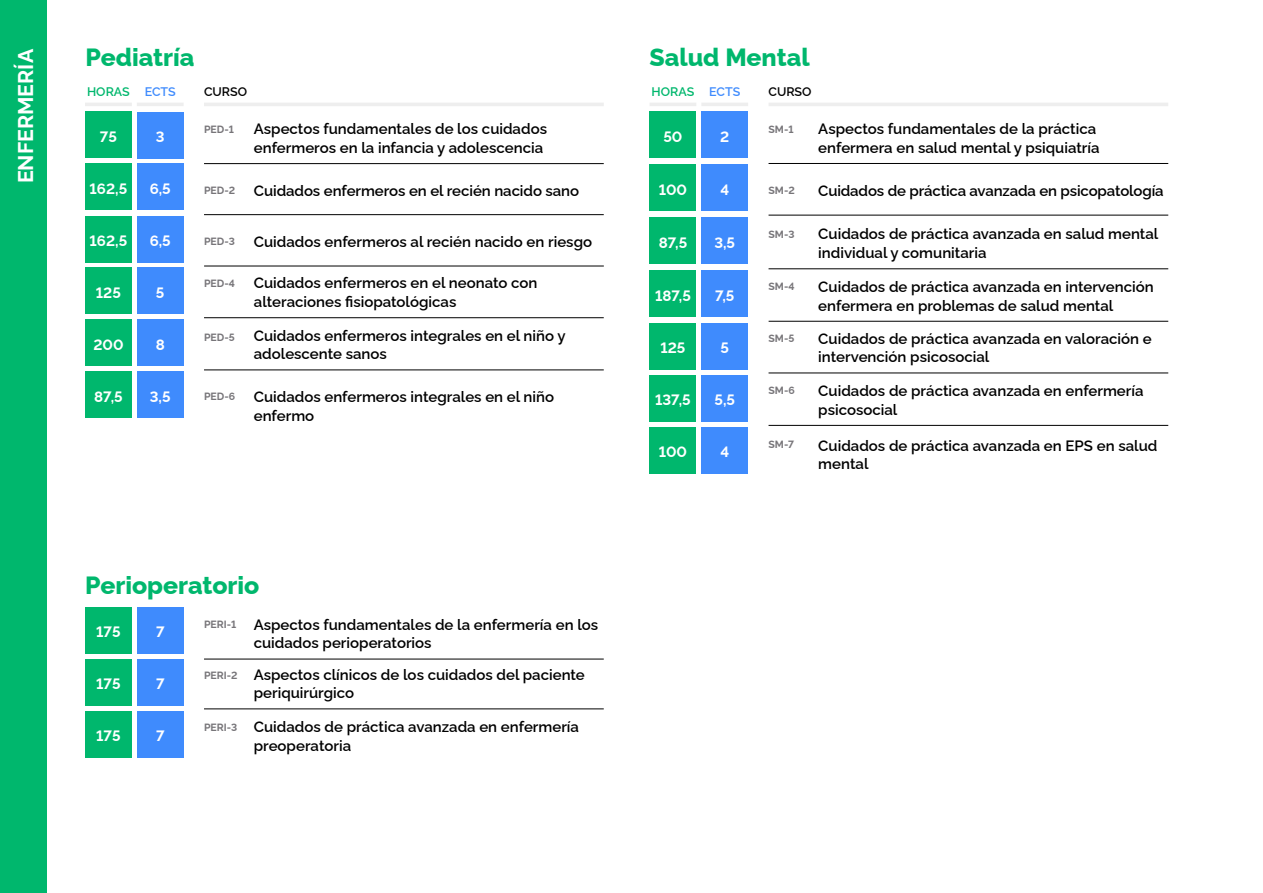
<style>
.page{position:relative;width:1263px;height:893px;background:#fff}
.page>*{position:absolute;margin:0;border:0;box-sizing:border-box;transform-origin:0 0}
.t1{font:800 24.9px "Raleway";color:#00b76d}
.t2{font:700 21.3px "Raleway";color:#fff}
.t3{font:600 15px/18.8px "Raleway";color:#000}
.t4{font:700 15px "Raleway";color:#fff}
.t5{font:600 12.45px "Raleway";color:#00b76d}
.t6{font:600 12.45px "Raleway";color:#000}
.t7{font:700 10.5px "Raleway";color:#777579}
.s1{color:#3f8bfd}
</style>
<div class="page">
<hr style="left:85px;top:103px;width:47px;height:3px;background:#eee">
<hr style="left:649px;top:103px;width:47px;height:3px;background:#eee">
<hr style="left:137px;top:103px;width:47px;height:3px;background:#eee">
<hr style="left:701px;top:103px;width:47px;height:3px;background:#eee">
<hr style="left:204px;top:103px;width:400px;height:3px;background:#eee">
<hr style="left:768px;top:103px;width:400px;height:3px;background:#eee">
<div style="left:0;top:0;width:47px;height:893px;background:#00b76d"></div>
<hr style="left:204px;top:317px;width:400px;height:1px;background:#000">
<hr style="left:204px;top:659px;width:400px;height:1px;background:#000">
<hr style="left:204px;top:214px;width:400px;height:1px;background:#000">
<hr style="left:204px;top:370px;width:400px;height:1px;background:#000">
<hr style="left:204px;top:708px;width:400px;height:1px;background:#000">
<hr style="left:204px;top:266px;width:400px;height:1px;background:#000">
<hr style="left:204px;top:163px;width:400px;height:1px;background:#000">
<div style="left:85px;top:112px;width:47px;height:46px;background:#00b76d"></div>
<div style="left:85px;top:164px;width:47px;height:46px;background:#00b76d"></div>
<div style="left:85px;top:319px;width:47px;height:47px;background:#00b76d"></div>
<div style="left:85px;top:659px;width:47px;height:47px;background:#00b76d"></div>
<div style="left:85px;top:371px;width:47px;height:47px;background:#00b76d"></div>
<div style="left:85px;top:711px;width:47px;height:47px;background:#00b76d"></div>
<div style="left:85px;top:216px;width:47px;height:46px;background:#00b76d"></div>
<div style="left:85px;top:267px;width:47px;height:47px;background:#00b76d"></div>
<div style="left:85px;top:607px;width:47px;height:47px;background:#00b76d"></div>
<div style="left:137px;top:112px;width:47px;height:46px;background:#3f8bfd"></div>
<div style="left:137px;top:164px;width:47px;height:46px;background:#3f8bfd"></div>
<div style="left:137px;top:319px;width:47px;height:47px;background:#3f8bfd"></div>
<div style="left:137px;top:659px;width:47px;height:47px;background:#3f8bfd"></div>
<div style="left:137px;top:371px;width:47px;height:47px;background:#3f8bfd"></div>
<div style="left:137px;top:711px;width:47px;height:47px;background:#3f8bfd"></div>
<div style="left:137px;top:216px;width:47px;height:46px;background:#3f8bfd"></div>
<div style="left:137px;top:267px;width:47px;height:47px;background:#3f8bfd"></div>
<div style="left:137px;top:607px;width:47px;height:47px;background:#3f8bfd"></div>
<hr style="left:768px;top:215px;width:400px;height:1px;background:#000">
<hr style="left:768px;top:373px;width:400px;height:1px;background:#000">
<hr style="left:769px;top:321px;width:399px;height:1px;background:#000">
<hr style="left:768px;top:268px;width:400px;height:1px;background:#000">
<hr style="left:768px;top:425px;width:400px;height:1px;background:#000">
<hr style="left:768px;top:163px;width:400px;height:1px;background:#000">
<div style="left:649px;top:217px;width:47px;height:47px;background:#00b76d"></div>
<div style="left:649px;top:375px;width:47px;height:47px;background:#00b76d"></div>
<div style="left:649px;top:270px;width:47px;height:47px;background:#00b76d"></div>
<div style="left:649px;top:427px;width:47px;height:47px;background:#00b76d"></div>
<div style="left:649px;top:111px;width:47px;height:47px;background:#00b76d"></div>
<div style="left:649px;top:164px;width:47px;height:47px;background:#00b76d"></div>
<div style="left:649px;top:323px;width:47px;height:47px;background:#00b76d"></div>
<div style="left:701px;top:217px;width:47px;height:47px;background:#3f8bfd"></div>
<div style="left:701px;top:375px;width:47px;height:47px;background:#3f8bfd"></div>
<div style="left:701px;top:270px;width:47px;height:47px;background:#3f8bfd"></div>
<div style="left:701px;top:427px;width:47px;height:47px;background:#3f8bfd"></div>
<div style="left:701px;top:112px;width:47px;height:46px;background:#3f8bfd"></div>
<div style="left:701px;top:164px;width:47px;height:47px;background:#3f8bfd"></div>
<div style="left:701px;top:323px;width:47px;height:47px;background:#3f8bfd"></div>
<h2 class="t2" style="left:9px;top:183px;width:136px;rotate:-90deg">ENFERMERÍA</h2>
<h1 class="t1" style="left:86px;top:38px;width:111px">Pediatría</h1>
<h1 class="t1" style="left:649px;top:38px;width:162px">Salud Mental</h1>
<p class="t5" style="left:87px;top:81px;width:90px">HORAS <span class="s1">ECTS</span></p>
<p class="t6" style="left:204px;top:81px;width:45px">CURSO</p>
<p class="t5" style="left:652px;top:81px;width:90px">HORAS <span class="s1">ECTS</span></p>
<p class="t6" style="left:768px;top:81px;width:45px">CURSO</p>
<p class="t3" style="left:818px;top:118px;width:283px">Aspectos fundamentales de la práctica enfermera en salud mental y psiquiatría</p>
<p class="t3" style="left:254px;top:118px;width:295px">Aspectos fundamentales de los cuidados enfermeros en la infancia y adolescencia</p>
<p class="t7" style="left:204px;top:121px;width:31px">PED-1</p>
<p class="t7" style="left:768px;top:121px;width:27px">SM-1</p>
<p class="t4" style="left:720px;top:125px;width:11px">2</p>
<p class="t4" style="left:156px;top:125px;width:10px">3</p>
<p class="t4" style="left:663px;top:125px;width:21px">50</p>
<p class="t4" style="left:100px;top:125px;width:18px">75</p>
<p class="t4" style="left:90px;top:177px;width:39px">162,5</p>
<p class="t4" style="left:150px;top:177px;width:23px">6,5</p>
<p class="t4" style="left:659px;top:178px;width:30px">100</p>
<p class="t4" style="left:720px;top:178px;width:10px">4</p>
<p class="t3" style="left:254px;top:180px;width:327px">Cuidados enfermeros en el recién nacido sano</p>
<p class="t3" style="left:818px;top:180px;width:347px">Cuidados de práctica avanzada en psicopatología</p>
<p class="t7" style="left:204px;top:182px;width:33px">PED-2</p>
<p class="t7" style="left:768px;top:182px;width:28px">SM-2</p>
<p class="t7" style="left:768px;top:226px;width:28px">SM-3</p>
<p class="t3" style="left:818px;top:223px;width:342px">Cuidados de práctica avanzada en salud mental individual y comunitaria</p>
<p class="t4" style="left:90px;top:229px;width:39px">162,5</p>
<p class="t4" style="left:96px;top:281px;width:27px">125</p>
<p class="t4" style="left:150px;top:229px;width:23px">6,5</p>
<p class="t4" style="left:156px;top:281px;width:10px">5</p>
<p class="t3" style="left:254px;top:231px;width:340px">Cuidados enfermeros al recién nacido en riesgo</p>
<p class="t4" style="left:714px;top:231px;width:22px">3,5</p>
<p class="t4" style="left:659px;top:231px;width:30px">87,5</p>
<p class="t7" style="left:204px;top:233px;width:32px">PED-3</p>
<p class="t7" style="left:204px;top:275px;width:32px">PED-4</p>
<p class="t3" style="left:254px;top:272px;width:285px">Cuidados enfermeros en el neonato con alteraciones fisiopatológicas</p>
<p class="t3" style="left:818px;top:276px;width:337px">Cuidados de práctica avanzada en intervención enfermera en problemas de salud mental</p>
<p class="t7" style="left:768px;top:278px;width:28px">SM-4</p>
<p class="t4" style="left:655px;top:284px;width:37px">187,5</p>
<p class="t4" style="left:715px;top:284px;width:21px">7,5</p>
<p class="t4" style="left:93px;top:333px;width:32px">200</p>
<p class="t4" style="left:94px;top:385px;width:30px">87,5</p>
<p class="t4" style="left:156px;top:333px;width:11px">8</p>
<p class="t4" style="left:150px;top:385px;width:22px">3,5</p>
<p class="t7" style="left:204px;top:329px;width:32px">PED-5</p>
<p class="t7" style="left:204px;top:388px;width:33px">PED-6</p>
<p class="t3" style="left:254px;top:324px;width:313px">Cuidados enfermeros integrales en el niño y adolescente sanos</p>
<p class="t3" style="left:254px;top:386px;width:302px">Cuidados enfermeros integrales en el niño enfermo</p>
<h1 class="t1" style="left:85px;top:566px;width:176px">Perioperatorio</h1>
<p class="t4" style="left:96px;top:620px;width:26px">175</p>
<p class="t4" style="left:156px;top:620px;width:10px">7</p>
<p class="t7" style="left:204px;top:616px;width:34px">PERI-1</p>
<p class="t3" style="left:254px;top:613px;width:346px">Aspectos fundamentales de la enfermería en los cuidados perioperatorios</p>
<p class="t4" style="left:96px;top:672px;width:26px">175</p>
<p class="t4" style="left:156px;top:672px;width:10px">7</p>
<p class="t7" style="left:204px;top:667px;width:35px">PERI-2</p>
<p class="t3" style="left:254px;top:663px;width:333px">Aspectos clínicos de los cuidados del paciente periquirúrgico</p>
<p class="t4" style="left:96px;top:724px;width:26px">175</p>
<p class="t4" style="left:156px;top:724px;width:10px">7</p>
<p class="t7" style="left:204px;top:719px;width:35px">PERI-3</p>
<p class="t3" style="left:254px;top:716px;width:327px">Cuidados de práctica avanzada en enfermería preoperatoria</p>
<p class="t4" style="left:660px;top:336px;width:27px">125</p>
<p class="t4" style="left:720px;top:336px;width:10px">5</p>
<p class="t7" style="left:768px;top:330px;width:27px">SM-5</p>
<p class="t3" style="left:818px;top:327px;width:335px">Cuidados de práctica avanzada en valoración e intervención psicosocial</p>
<p class="t4" style="left:655px;top:389px;width:37px">137,5</p>
<p class="t4" style="left:714px;top:389px;width:22px">5,5</p>
<p class="t7" style="left:768px;top:382px;width:28px">SM-6</p>
<p class="t3" style="left:818px;top:380px;width:327px">Cuidados de práctica avanzada en enfermería psicosocial</p>
<p class="t4" style="left:659px;top:440px;width:30px">100</p>
<p class="t4" style="left:720px;top:440px;width:10px">4</p>
<p class="t7" style="left:768px;top:437px;width:27px">SM-7</p>
<p class="t3" style="left:818px;top:434px;width:341px">Cuidados de práctica avanzada en EPS en salud mental</p>
</div>
